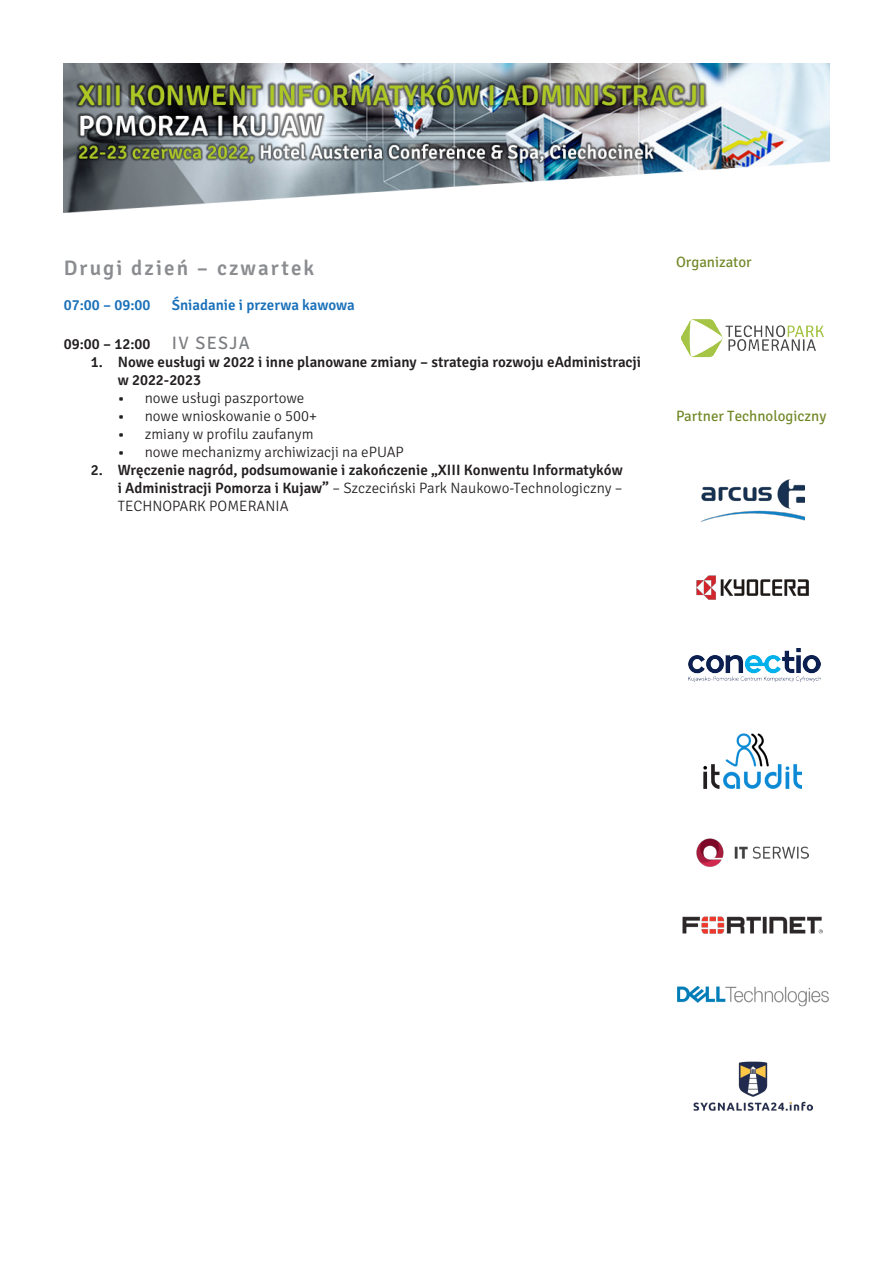
<style>
.page{position:relative;width:893px;height:1263px;background:#fff}
.page>*{position:absolute;margin:0;border:0;box-sizing:border-box;transform-origin:0 0}
.Dzień_konwentu{font:600 21px "Signika Negative";letter-spacing:.1em;color:#8a8c8f}
.Akapit_podstawowy{font:600 15px/18px "Signika Negative";color:#231f20}
.t1{font:300 15px "Signika Negative";color:#231f20}
.Akapit_wyróżniony_ni{font:600 15px "Signika Negative";color:#1970b9}
.t2{font:15px "Signika Negative";color:#718726}
.s1{font-weight:400;font-size:18px;color:#7a7c7f}
.s2{font-weight:600}
.s3{font-weight:300}
</style>
<div class="page">
<img style="left:681px;top:319px;width:143px;height:39px">
<img style="left:701px;top:479px;width:104px;height:42px">
<img style="left:696px;top:575px;width:113px;height:25px">
<img style="left:64px;top:64px;width:765px;height:149px">
<img style="left:704px;top:733px;width:97px;height:55px">
<img style="left:696px;top:839px;width:113px;height:27px">
<img style="left:677px;top:986px;width:152px;height:20px">
<img style="left:682px;top:916px;width:141px;height:17px">
<img style="left:693px;top:1061px;width:119px;height:50px">
<img style="left:689px;top:648px;width:132px;height:33px">
<p class="Dzień_konwentu" style="left:64px;top:256px;width:252px">Drugi dzień – czwartek</p>
<p class="Akapit_wyróżniony_ni" style="left:64px;top:296px;width:88px">07:00 – 09:00</p>
<p class="Akapit_wyróżniony_ni" style="left:172px;top:296px;width:184px">Śniadanie i przerwa kawowa</p>
<p class="Akapit_podstawowy" style="left:64px;top:335px;width:188px">09:00 – 12:00 <span class="s1">IV SESJA</span></p>
<p class="Akapit_podstawowy" style="left:118px;top:353px;width:525px;text-indent:-27px">1. Nowe eusługi w 2022 i inne planowane zmiany – strategia rozwoju eAdministracji w 2022-2023</p>
<p class="t1" style="left:118px;top:389px;width:188px"><span class="s2">•</span> nowe usługi paszportowe</p>
<p class="t1" style="left:118px;top:407px;width:201px"><span class="s2">•</span> nowe wnioskowanie o 500+</p>
<p class="t1" style="left:118px;top:425px;width:197px"><span class="s2">•</span> zmiany w profilu zaufanym</p>
<p class="t1" style="left:118px;top:443px;width:288px"><span class="s2">•</span> nowe mechanizmy archiwizacji na ePUAP</p>
<p class="Akapit_podstawowy" style="left:118px;top:461px;width:506px;text-align:justify;text-indent:-27px">2. Wręczenie nagród, podsumowanie i zakończenie „XIII Konwentu Informatyków i Administracji Pomorza i Kujaw” <span class="s3">– Szczeciński Park Naukowo-Technologiczny – TECHNOPARK POMERANIA</span></p>
<p class="t2" style="left:676px;top:254px;width:77px">Organizator</p>
<p class="t2" style="left:676px;top:408px;width:152px">Partner Technologiczny</p>
</div>
